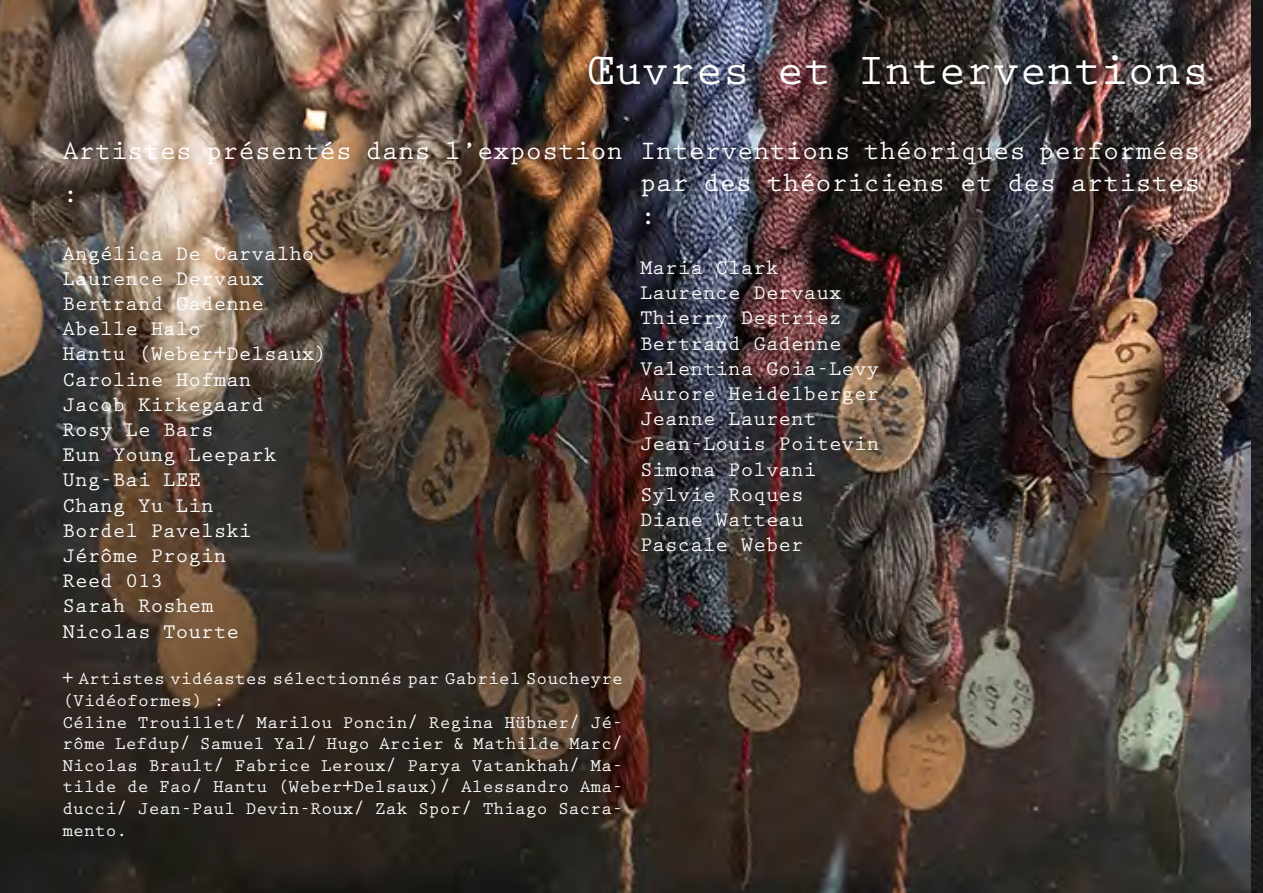
<style>
.page{position:relative;width:1263px;height:893px;background:#fff}
.page>*{position:absolute;margin:0;border:0;box-sizing:border-box;transform-origin:0 0}
.t1{font:700 45px "Prestige Elite Std";color:#fff}
.t2{font:700 27px/32.4px "Prestige Elite Std";color:#fff}
.t3{font:700 21px "Prestige Elite Std";color:#fff}
.t4{font:700 21px "Prestige Elite Std";color:#fafafa}
.t5{font:700 18px/21.6px "Prestige Elite Std";color:#fff}
</style>
<div class="page">
<img style="left:0;top:0;width:1252px;height:893px">
<img style="left:1252px;top:0;width:11px;height:893px">
<p class="t1" style="left:588px;top:45px;width:623px">Œuvres et Interventions</p>
<p class="t2" style="left:63px;top:130px;width:562px;line-height:43.2px">Artistes présentés dans l’expostion :</p>
<p class="t3" style="left:63px;top:242px;width:254px">Angélica De Carvalho</p>
<p class="t3" style="left:63px;top:267px;width:203px">Laurence Dervaux</p>
<p class="t3" style="left:63px;top:292px;width:203px">Bertrand Gadenne</p>
<p class="t3" style="left:63px;top:317px;width:140px">Abelle Halo</p>
<p class="t3" style="left:63px;top:343px;width:266px">Hantu (Weber+Delsaux)</p>
<p class="t3" style="left:63px;top:368px;width:190px">Caroline Hofman</p>
<p class="t3" style="left:63px;top:393px;width:203px">Jacob Kirkegaard</p>
<p class="t3" style="left:63px;top:418px;width:153px">Rosy Le Bars</p>
<p class="t3" style="left:63px;top:443px;width:216px">Eun Young Leepark</p>
<p class="t3" style="left:63px;top:469px;width:140px">Ung-Bai LEE</p>
<p class="t3" style="left:63px;top:494px;width:153px">Chang Yu Lin</p>
<p class="t3" style="left:63px;top:519px;width:190px">Bordel Pavelski</p>
<p class="t3" style="left:63px;top:544px;width:165px">Jérôme Progin</p>
<p class="t3" style="left:63px;top:569px;width:102px">Reed 013</p>
<p class="t3" style="left:63px;top:595px;width:153px">Sarah Roshem</p>
<p class="t3" style="left:63px;top:620px;width:178px">Nicolas Tourte</p>
<p class="t5" style="left:63px;top:669px;width:562px">+ Artistes vidéastes sélectionnés par Gabriel Soucheyre (Vidéoformes) :</p>
<p class="t5" style="left:63px;top:712px;width:562px;text-align:justify">Céline Trouillet/ Marilou Poncin/ Regina Hübner/ Jé&shy;rôme Lefdup/ Samuel Yal/ Hugo Arcier &amp; Mathilde Marc/ Nicolas Brault/ Fabrice Leroux/ Parya Vatankhah/ Ma&shy;tilde de Fao/ Hantu (Weber+Delsaux)/ Alessandro Ama&shy;ducci/ Jean-Paul Devin-Roux/ Zak Spor/ Thiago Sacra&shy;mento.</p>
<p class="t2" style="left:640px;top:135px;width:562px;text-align:justify">Interventions théoriques performées par des théoriciens et des artistes :</p>
<p class="t4" style="left:640px;top:256px;width:140px">Maria Clark</p>
<p class="t4" style="left:640px;top:281px;width:203px">Laurence Dervaux</p>
<p class="t4" style="left:640px;top:307px;width:203px">Thierry Destriez</p>
<p class="t4" style="left:640px;top:332px;width:203px">Bertrand Gadenne</p>
<p class="t4" style="left:640px;top:357px;width:241px">Valentina Goia-Levy</p>
<p class="t4" style="left:640px;top:382px;width:241px">Aurore Heidelberger</p>
<p class="t4" style="left:640px;top:407px;width:178px">Jeanne Laurent</p>
<p class="t4" style="left:640px;top:433px;width:241px">Jean-Louis Poitevin</p>
<p class="t4" style="left:640px;top:458px;width:178px">Simona Polvani</p>
<p class="t4" style="left:640px;top:483px;width:165px">Sylvie Roques</p>
<p class="t4" style="left:640px;top:508px;width:165px">Diane Watteau</p>
<p class="t4" style="left:640px;top:533px;width:165px">Pascale Weber</p>
</div>
